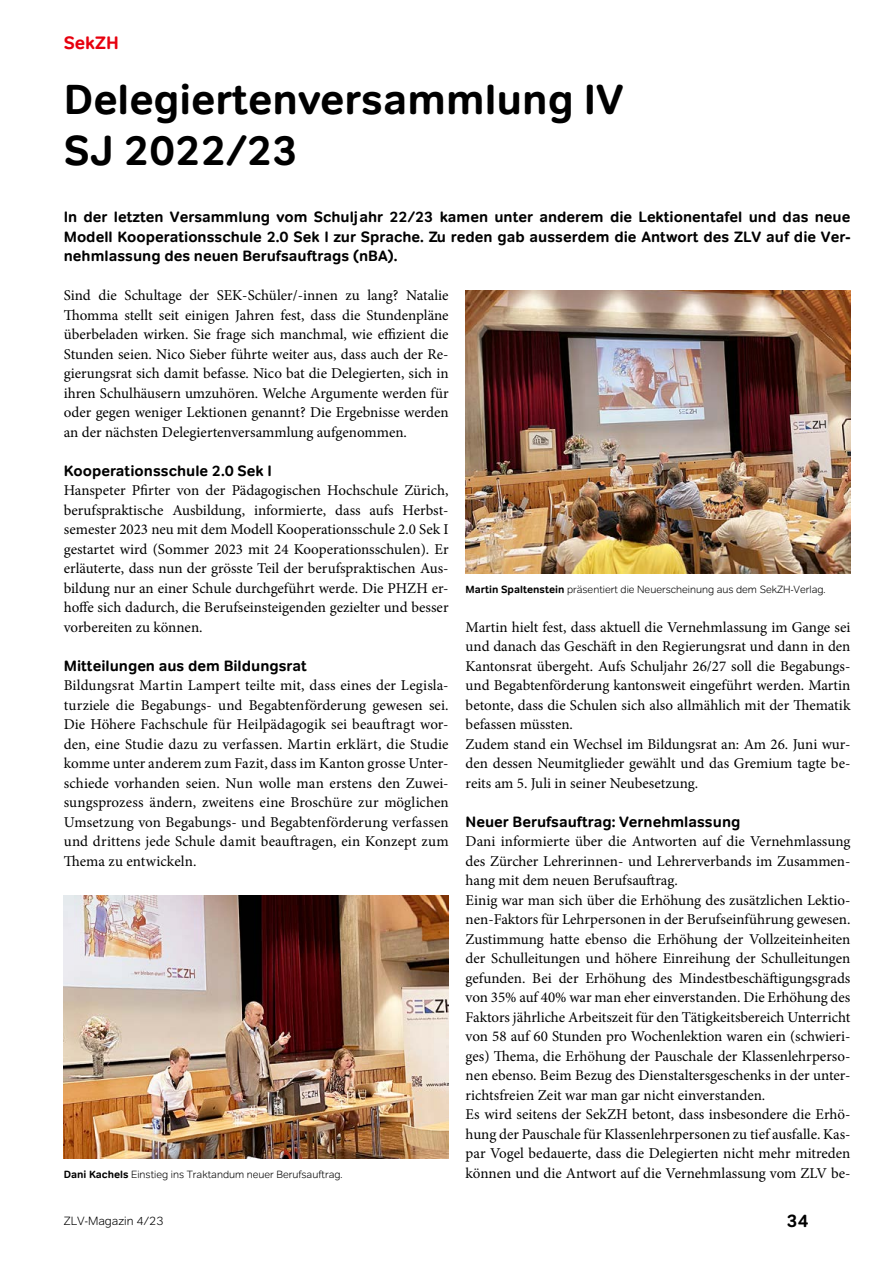
<style>
.page{position:relative;width:893px;height:1263px;background:#fff}
.page>*{position:absolute;margin:0;border:0;box-sizing:border-box;transform-origin:0 0}
.Titel{font:700 42px/50.4px "Tondo";color:#000}
.t1{font:700 18px "Tondo";color:#e7000e}
.t2{font:700 18px "Tondo";color:#000}
.Copy_Blocksatz{font:15px/19.5px "Minion Pro";color:#000;text-align:justify}
.Lead{font:700 15px/19.5px "Tondo";color:#000;text-align:justify}
.Zwischentitel{font:700 15px "Tondo";color:#000}
.t3{font:300 12px "Tondo";color:#000}
.Bildlegende{font:300 10.5px "Tondo";color:#000}
.s1{font-weight:700}
</style>
<div class="page">
<img style="left:64px;top:895px;width:385px;height:263px">
<img style="left:466px;top:291px;width:384px;height:282px">
<p class="t1" style="left:64px;top:31px;width:57px">SekZH</p>
<p class="Titel" style="left:64px;top:75px;width:561px">Delegiertenversammlung IV<br>SJ 2022/23</p>
<p class="Lead" style="left:64px;top:207px;width:788px">In der letzten Versammlung vom Schuljahr 22/23 kamen unter anderem die Lektionentafel und das neue Modell Kooperationsschule 2.0 Sek I zur Sprache. Zu reden gab ausserdem die Antwort des ZLV auf die Ver&shy;nehmlassung des neuen Berufsauftrags (nBA).</p>
<p class="Copy_Blocksatz" style="left:64px;top:286px;width:386px">Sind die Schultage der SEK-Schüler/-innen zu lang? Natalie Thomma stellt seit einigen Jahren fest, dass die Stundenpläne überbeladen wirken. Sie frage sich manchmal, wie effizient die Stunden seien. Nico Sieber führte weiter aus, dass auch der Re&shy;gierungsrat sich damit befasse. Nico bat die Delegierten, sich in ihren Schulhäusern umzuhören. Welche Argumente werden für oder gegen weniger Lektionen genannt? Die Ergebnisse werden an der nächsten Delegiertenversammlung aufgenommen.</p>
<p class="Zwischentitel" style="left:64px;top:461px;width:209px">Kooperationsschule 2.0 Sek I</p>
<p class="Copy_Blocksatz" style="left:64px;top:481px;width:386px">Hanspeter Pfirter von der Pädagogischen Hochschule Zürich, berufspraktische Ausbildung, informierte, dass aufs Herbst&shy;semester 2023 neu mit dem Modell Kooperationsschule 2.0 Sek I gestartet wird (Sommer 2023 mit 24 Kooperationsschulen). Er erläuterte, dass nun der grösste Teil der berufspraktischen Aus&shy;bildung nur an einer Schule durchgeführt werde. Die PHZH er&shy;hoffe sich dadurch, die Berufseinsteigenden gezielter und besser vorbereiten zu können.</p>
<p class="Zwischentitel" style="left:64px;top:656px;width:245px">Mitteilungen aus dem Bildungsrat</p>
<p class="Copy_Blocksatz" style="left:64px;top:676px;width:386px">Bildungsrat Martin Lampert teilte mit, dass eines der Legisla&shy;turziele die Begabungs- und Begabtenförderung gewesen sei.<br>Die Höhere Fachschule für Heilpädagogik sei beauftragt wor&shy;den, eine Studie dazu zu verfassen. Martin erklärt, die Studie komme unter anderem zum Fazit, dass im Kanton grosse Unter&shy;schiede vorhanden seien. Nun wolle man erstens den Zuwei&shy;sungsprozess ändern, zweitens eine Broschüre zur möglichen Umsetzung von Begabungs- und Begabtenförderung verfassen und drittens jede Schule damit beauftragen, ein Konzept zum Thema zu entwickeln.</p>
<p class="Bildlegende" style="left:466px;top:583px;width:361px"><span class="s1">Martin Spaltenstein</span> präsentiert die Neuerscheinung aus dem SekZH-Verlag.</p>
<p class="Copy_Blocksatz" style="left:466px;top:617px;width:386px">Martin hielt fest, dass aktuell die Vernehmlassung im Gange sei und danach das Geschäft in den Regierungsrat und dann in den Kantonsrat übergeht. Aufs Schuljahr 26/27 soll die Begabungs&shy;und Begabtenförderung kantonsweit eingeführt werden. Martin betonte, dass die Schulen sich also allmählich mit der Thematik befassen müssten.</p>
<p class="Copy_Blocksatz" style="left:466px;top:734px;width:386px">Zudem stand ein Wechsel im Bildungsrat an: Am 26. Juni wur&shy;den dessen Neumitglieder gewählt und das Gremium tagte be&shy;reits am 5. Juli in seiner Neubesetzung.</p>
<p class="Zwischentitel" style="left:466px;top:812px;width:276px">Neuer Berufsauftrag: Vernehmlassung</p>
<p class="Copy_Blocksatz" style="left:466px;top:832px;width:386px">Dani informierte über die Antworten auf die Vernehmlassung des Zürcher Lehrerinnen- und Lehrerverbands im Zusammen&shy;hang mit dem neuen Berufsauftrag.</p>
<p class="Copy_Blocksatz" style="left:466px;top:890px;width:386px">Einig war man sich über die Erhöhung des zusätzlichen Lektio&shy;nen-Faktors für Lehrpersonen in der Berufseinführung gewesen.<br>Zustimmung hatte ebenso die Erhöhung der Vollzeiteinheiten der Schulleitungen und höhere Einreihung der Schulleitungen gefunden. Bei der Erhöhung des Mindestbeschäftigungsgrads von 35% auf 40% war man eher einverstanden. Die Erhöhung des Faktors jährliche Arbeitszeit für den Tätigkeitsbereich Unterricht von 58 auf 60 Stunden pro Wochenlektion waren ein (schwieri&shy;ges) Thema, die Erhöhung der Pauschale der Klassenlehrperso&shy;nen ebenso. Beim Bezug des Dienstaltersgeschenks in der unter&shy;richtsfreien Zeit war man gar nicht einverstanden.</p>
<p class="Copy_Blocksatz" style="left:466px;top:1105px;width:386px">Es wird seitens der SekZH betont, dass insbesondere die Erhö&shy;hung der Pauschale für Klassenlehrpersonen zu tief ausfalle. Kas&shy;par Vogel bedauerte, dass die Delegierten nicht mehr mitreden</p>
<p class="Bildlegende" style="left:64px;top:1168px;width:280px"><span class="s1">Dani Kachels</span> Einstieg ins Traktandum neuer Berufsauftrag.</p>
<p class="Copy_Blocksatz" style="left:466px;top:1163px;width:386px">können und die Antwort auf die Vernehmlassung vom ZLV be-</p>
<p class="t3" style="left:64px;top:1213px;width:102px">ZLV-Magazin 4/23</p>
<p class="t2" style="left:787px;top:1209px;width:23px">34</p>
</div>
